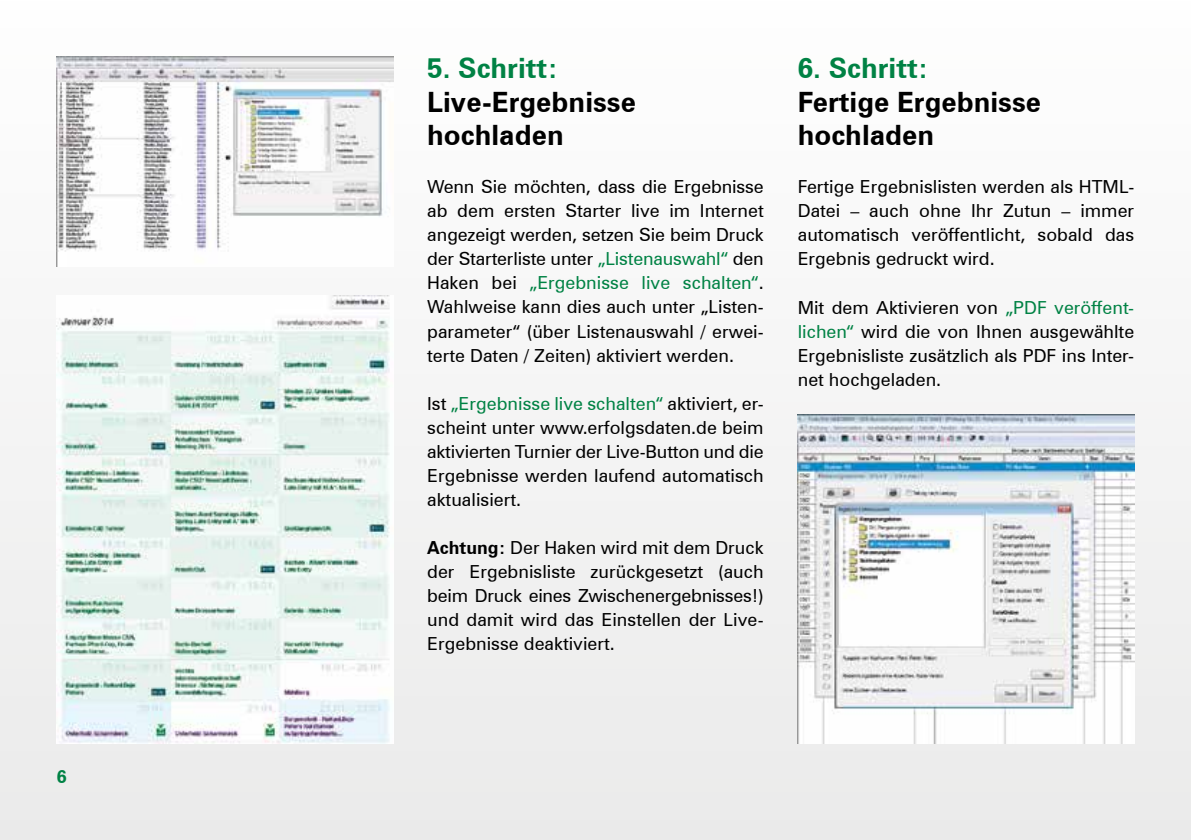
<style>
.page{position:relative;width:1191px;height:840px;background:#fff}
.page>*{position:absolute;margin:0;border:0;box-sizing:border-box;transform-origin:0 0}
.t1{font:700 28px/33.6px "Zurich BT";color:#000}
.t2{font:700 28px "Zurich BT";color:#008244}
.t3{font:18px/24px "Zurich BT";color:#000;text-align:justify}
.t4{font:700 18px "Zurich BT";color:#008244}
.s1{color:#008244}
.s2{font-weight:700}
</style>
<div class="page">
<div style="left:0;top:0;width:1191px;height:839px;background:#f6f6f6"></div>
<img style="left:57px;top:57px;width:336px;height:209px">
<img style="left:797px;top:414px;width:337px;height:328px">
<img style="left:60px;top:295px;width:329px;height:447px">
<p class="t4" style="left:57px;top:765px;width:11px">6</p>
<h1 class="t2" style="left:427px;top:51px;width:132px">5. Schritt:</h1>
<h1 class="t1" style="left:427px;top:85px;width:210px">Live-Ergebnisse hochladen</h1>
<p class="t3" style="left:427px;top:175px;width:338px">Wenn Sie möchten, dass die Ergebnisse ab dem ersten Starter live im Internet angezeigt werden, setzen Sie beim Druck der Starterliste unter <span class="s1">„Listenauswahl“</span> den Haken bei <span class="s1">„Ergebnisse live schalten“</span>.<br>Wahlweise kann dies auch unter „Listen&shy;parameter“ (über Listenauswahl / erwei&shy;terte Daten / Zeiten) aktiviert werden.</p>
<p class="t3" style="left:427px;top:391px;width:338px">Ist <span class="s1">„Ergebnisse live schalten“</span> aktiviert, er&shy;scheint unter www.erfolgsdaten.de beim aktivierten Turnier der Live-Button und die Ergebnisse werden laufend automatisch aktualisiert.</p>
<p class="t3" style="left:427px;top:535px;width:338px"><span class="s2">Achtung:</span> Der Haken wird mit dem Druck der Ergebnisliste zurückgesetzt (auch beim Druck eines Zwischenergebnisses!) und damit wird das Einstellen der Live-Ergebnisse deaktiviert.</p>
<h1 class="t2" style="left:797px;top:51px;width:132px">6. Schritt:</h1>
<h1 class="t1" style="left:797px;top:85px;width:245px">Fertige Ergebnisse hochladen</h1>
<p class="t3" style="left:797px;top:175px;width:338px">Fertige Ergebnislisten werden als HTML-Datei – auch ohne Ihr Zutun – immer automatisch veröffentlicht, sobald das Ergebnis gedruckt wird.</p>
<p class="t3" style="left:797px;top:295px;width:338px">Mit dem Aktivieren von <span class="s1">„PDF veröffent&shy;lichen“</span> wird die von Ihnen ausgewählte Ergebnisliste zusätzlich als PDF ins Inter&shy;net hochgeladen.</p>
</div>
